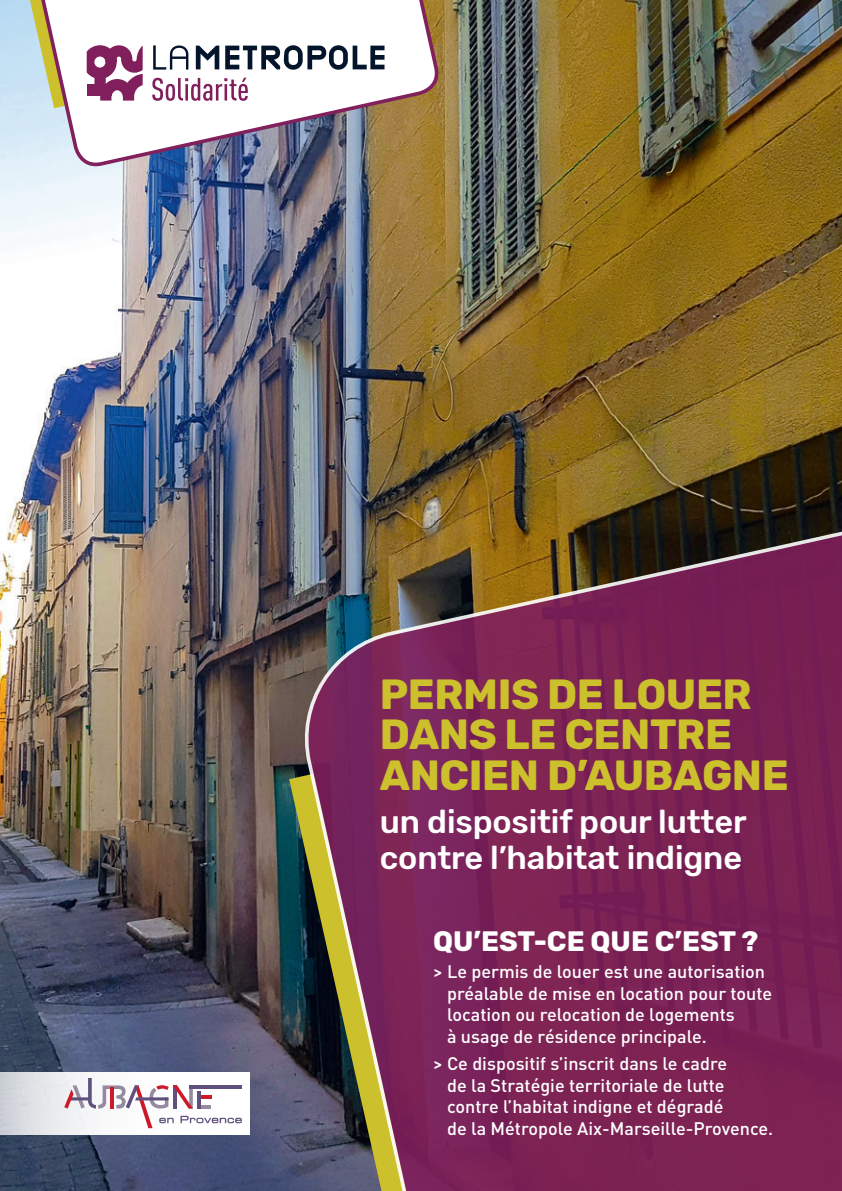
<style>
.page{position:relative;width:842px;height:1191px;background:#fff}
.page>*{position:absolute;margin:0;border:0;box-sizing:border-box;transform-origin:0 0}
.t1{font:700 42px/41px "Rubik";letter-spacing:-.01em;color:#ccc02d}
.t2{font:500 32.4px/36.6px "Rubik";letter-spacing:-.005em;color:#fff}
.t3{font:700 28px "Rubik";color:#fff}
.t4{font:500 18px/21.6px "DIN Pro";color:#fff}
</style>
<div class="page">
<img style="left:0;top:0;width:842px;height:1191px">
<svg style="left:30px;top:0;width:1px;height:108px"></svg>
<svg style="left:31px;top:0;width:410px;height:170px"></svg>
<svg style="left:152px;top:78px;width:96px;height:23px"></svg>
<svg style="left:153px;top:45px;width:35px;height:25px"></svg>
<svg style="left:196px;top:46px;width:23px;height:23px"></svg>
<svg style="left:225px;top:45px;width:159px;height:25px"></svg>
<svg style="left:87px;top:45px;width:56px;height:56px"></svg>
<svg style="left:289px;top:774px;width:7px;height:417px;background:#2b4e5a"></svg>
<svg style="left:296px;top:437px;width:546px;height:754px;background:#73324c"></svg>
<svg style="left:0;top:1071px;width:249px;height:63px"></svg>
<svg style="left:64px;top:1078px;width:178px;height:50px"></svg>
<p class="t1" style="left:380px;top:674px;width:410px">PERMIS DE LOUER<br>DANS LE CENTRE<br>ANCIEN D’AUBAGNE</p>
<p class="t2" style="left:380px;top:804px;width:368px">un dispositif pour lutter contre l’habitat indigne</p>
<p class="t3" style="left:433px;top:924px;width:327px">QU’EST-CE QUE C’EST ?</p>
<p class="t4" style="left:447px;top:959px;width:327px;text-indent:-14px">&gt; Le permis de louer est une autorisation préalable de mise en location pour toute location ou relocation de logements<br>à usage de résidence principale.</p>
<p class="t4" style="left:447px;top:1051px;width:328px;text-indent:-14px">&gt; Ce dispositif s’inscrit dans le cadre<br>de la Stratégie territoriale de lutte contre l’habitat indigne et dégradé<br>de la Métropole Aix-Marseille-Provence.</p>
</div>
